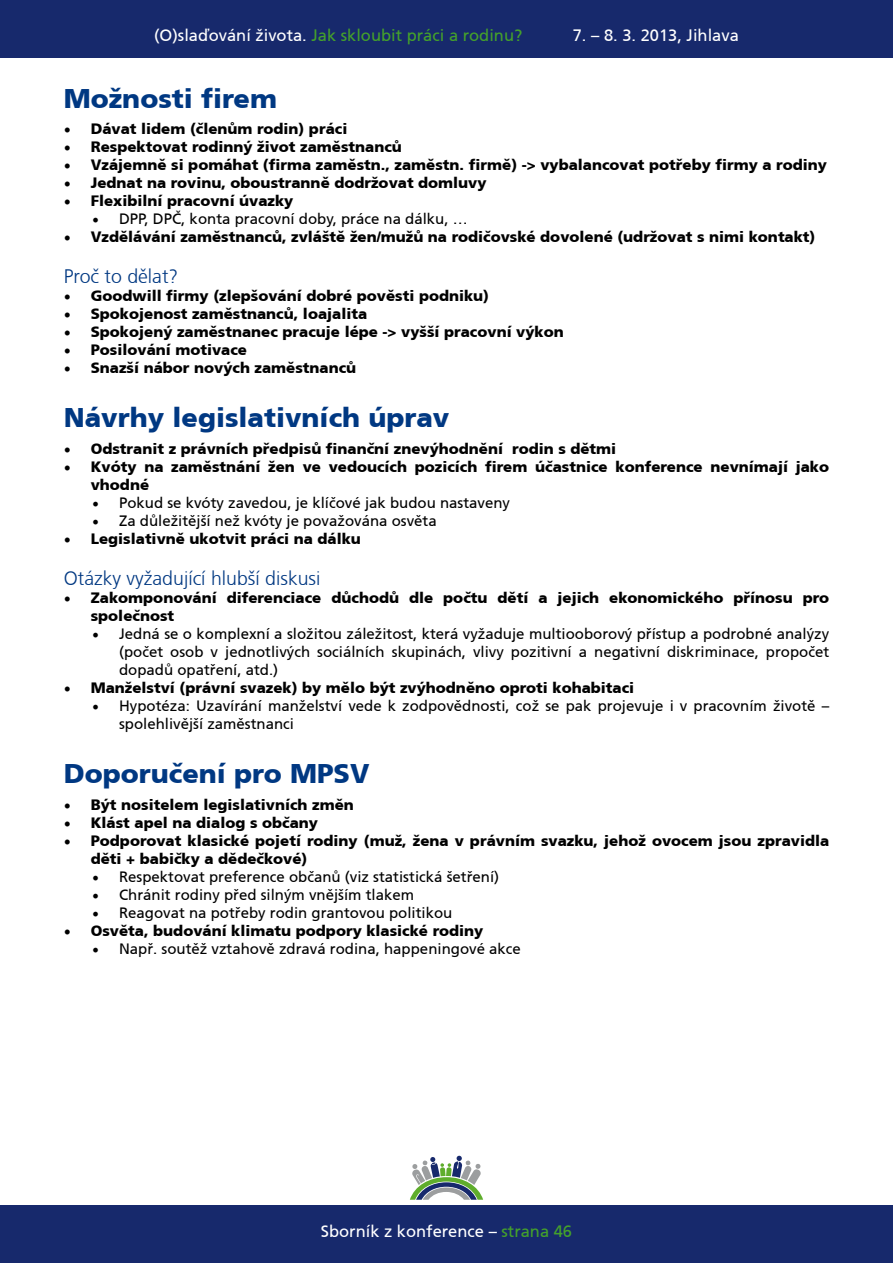
<style>
.page{position:relative;width:893px;height:1263px;background:#fff}
.page>*{position:absolute;margin:0;border:0;box-sizing:border-box;transform-origin:0 0}
.t1{font:900 27px "Frutiger CE";color:#003882}
.t2{font:300 19.5px "Frutiger CE";color:#003882}
.t3{font:16.5px "Frutiger CE";color:#fff}
.t4{font:16.5px "Frutiger CE";color:#44a12b}
.t5{font:900 15px/18px "Frutiger CE";color:#000}
.t6{font:15px/18px "Frutiger CE";color:#000;text-align:justify}
.s1{color:#fff}
.s2{font-family:"Minion Pro";font-weight:700;font-size:18px}
.s3{font-family:"Minion Pro";font-size:18px}
.s4{color:#44a12b}
</style>
<div class="page">
<div style="left:0;top:1205px;width:893px;height:58px;background:#17296c"></div>
<svg style="left:410px;top:1155px;width:73px;height:45px"></svg>
<div style="left:0;top:0;width:893px;height:57px;background:#17296c"></div>
<p class="t4" style="left:154px;top:26px;width:370px"><span class="s1">(O)slaďování života.</span> Jak skloubit práci a rodinu?</p>
<p class="t3" style="left:573px;top:26px;width:168px">7. – 8. 3. 2013, Jihlava</p>
<h1 class="t1" style="left:64px;top:82px;width:215px">Možnosti firem</h1>
<p class="t5" style="left:64px;top:120px;width:285px"><span class="s2">•</span> Dávat lidem (členům rodin) práci</p>
<p class="t5" style="left:64px;top:138px;width:340px"><span class="s2">•</span> Respektovat rodinný život zaměstnanců</p>
<p class="t5" style="left:64px;top:156px;width:765px"><span class="s2">•</span> Vzájemně si pomáhat (firma zaměstn., zaměstn. firmě) -&gt; vybalancovat potřeby firmy a rodiny</p>
<p class="t5" style="left:64px;top:174px;width:424px"><span class="s2">•</span> Jednat na rovinu, oboustranně dodržovat domluvy</p>
<p class="t5" style="left:64px;top:192px;width:231px"><span class="s2">•</span> Flexibilní pracovní úvazky</p>
<p class="t6" style="left:92px;top:210px;width:377px"><span class="s3">•</span> DPP, DPČ, konta pracovní doby, práce na dálku, …</p>
<p class="t5" style="left:64px;top:228px;width:753px"><span class="s2">•</span> Vzdělávání zaměstnanců, zvláště žen/mužů na rodičovské dovolené (udržovat s nimi kontakt)</p>
<h2 class="t2" style="left:64px;top:265px;width:116px">Proč to dělat?</h2>
<p class="t5" style="left:64px;top:287px;width:427px"><span class="s2">•</span> Goodwill firmy (zlepšování dobré pověsti podniku)</p>
<p class="t5" style="left:64px;top:305px;width:305px"><span class="s2">•</span> Spokojenost zaměstnanců, loajalita</p>
<p class="t5" style="left:64px;top:323px;width:501px"><span class="s2">•</span> Spokojený zaměstnanec pracuje lépe -&gt; vyšší pracovní výkon</p>
<p class="t5" style="left:64px;top:341px;width:185px"><span class="s2">•</span> Posilování motivace</p>
<p class="t5" style="left:64px;top:359px;width:294px"><span class="s2">•</span> Snazší nábor nových zaměstnanců</p>
<h1 class="t1" style="left:64px;top:402px;width:387px">Návrhy legislativních úprav</h1>
<p class="t5" style="left:64px;top:440px;width:554px"><span class="s2">•</span> Odstranit z právních předpisů finanční znevýhodnění rodin s dětmi</p>
<p class="t5" style="left:91px;top:458px;width:740px;text-indent:-27px"><span class="s2">•</span> Kvóty na zaměstnání žen ve vedoucích pozicích firem účastnice konference nevnímají jako vhodné</p>
<p class="t6" style="left:92px;top:494px;width:419px"><span class="s3">•</span> Pokud se kvóty zavedou, je klíčové jak budou nastaveny</p>
<p class="t6" style="left:92px;top:512px;width:346px"><span class="s3">•</span> Za důležitější než kvóty je považována osvěta</p>
<p class="t5" style="left:64px;top:530px;width:299px"><span class="s2">•</span> Legislativně ukotvit práci na dálku</p>
<h2 class="t2" style="left:64px;top:567px;width:258px">Otázky vyžadující hlubší diskusi</h2>
<p class="t5" style="left:91px;top:589px;width:740px;text-indent:-27px"><span class="s2">•</span> Zakomponování diferenciace důchodů dle počtu dětí a jejich ekonomického přínosu pro společnost</p>
<p class="t6" style="left:119px;top:625px;width:712px;text-indent:-27px"><span class="s3">•</span> Jedná se o komplexní a složitou záležitost, která vyžaduje multiooborový přístup a podrobné analýzy (počet osob v jednotlivých sociálních skupinách, vlivy pozitivní a negativní diskriminace, propočet dopadů opatření, atd.)</p>
<p class="t5" style="left:64px;top:679px;width:572px"><span class="s2">•</span> Manželství (právní svazek) by mělo být zvýhodněno oproti kohabitaci</p>
<p class="t6" style="left:119px;top:697px;width:712px;text-indent:-27px"><span class="s3">•</span> Hypotéza: Uzavírání manželství vede k zodpovědnosti, což se pak projevuje i v pracovním životě – spolehlivější zaměstnanci</p>
<h1 class="t1" style="left:64px;top:758px;width:307px">Doporučení pro MPSV</h1>
<p class="t5" style="left:64px;top:796px;width:292px"><span class="s2">•</span> Být nositelem legislativních změn</p>
<p class="t5" style="left:64px;top:814px;width:256px"><span class="s2">•</span> Klást apel na dialog s občany</p>
<p class="t5" style="left:91px;top:832px;width:740px;text-indent:-27px"><span class="s2">•</span> Podporovat klasické pojetí rodiny (muž, žena v právním svazku, jehož ovocem jsou zpravidla děti + babičky a dědečkové)</p>
<p class="t6" style="left:92px;top:868px;width:409px"><span class="s3">•</span> Respektovat preference občanů (viz statistická šetření)</p>
<p class="t6" style="left:92px;top:886px;width:324px"><span class="s3">•</span> Chránit rodiny před silným vnějším tlakem</p>
<p class="t6" style="left:92px;top:904px;width:362px"><span class="s3">•</span> Reagovat na potřeby rodin grantovou politikou</p>
<p class="t5" style="left:64px;top:922px;width:421px"><span class="s2">•</span> Osvěta, budování klimatu podpory klasické rodiny</p>
<p class="t6" style="left:92px;top:940px;width:430px"><span class="s3">•</span> Např. soutěž vztahově zdravá rodina, happeningové akce</p>
<p class="t3" style="left:321px;top:1222px;width:253px">Sborník z konference – <span class="s4">strana 46</span></p>
</div>
